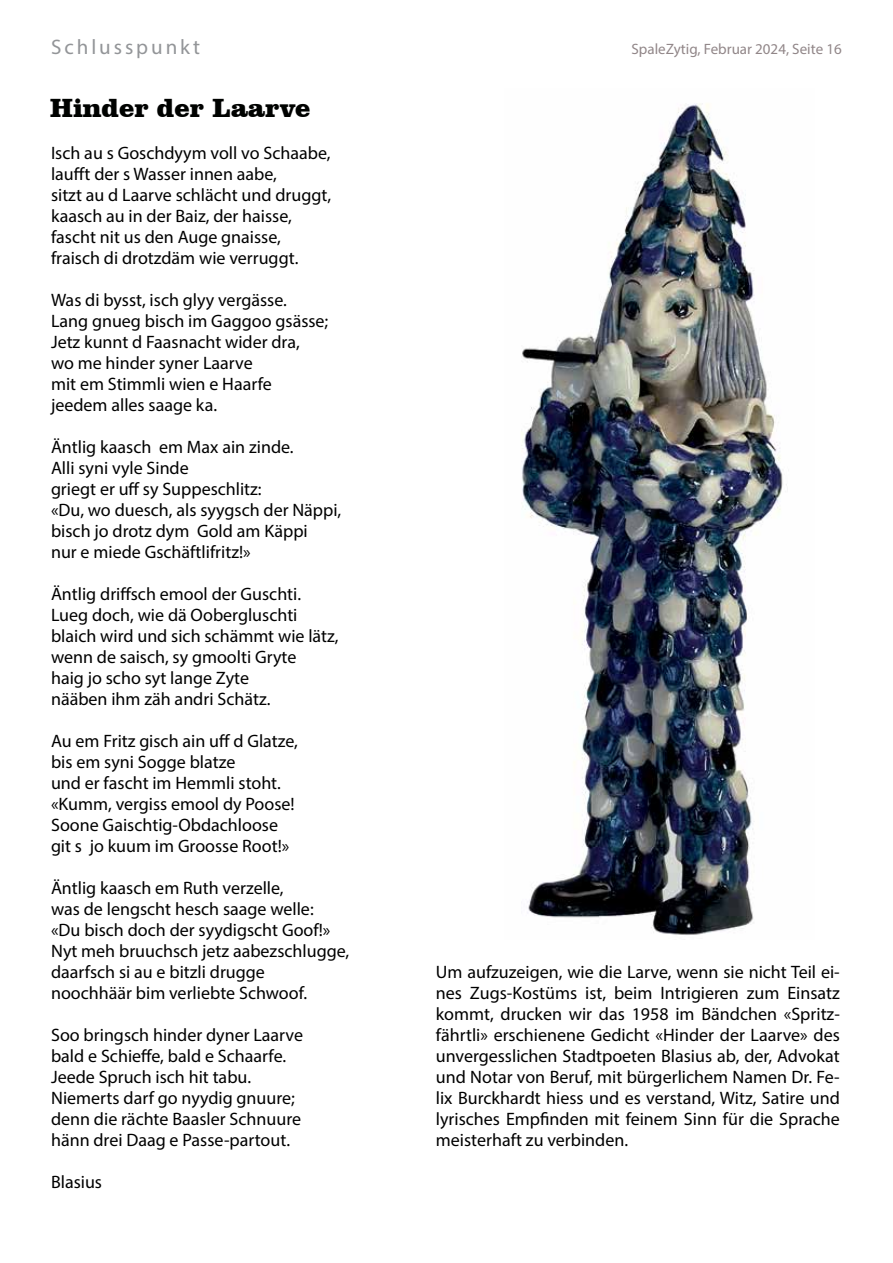
<style>
.page{position:relative;width:893px;height:1263px;background:#fff}
.page>*{position:absolute;margin:0;border:0;box-sizing:border-box;transform-origin:0 0}
.t1{font:900 27px "Clarendon BT";color:#000200}
.t2{font:21px "Myriad Pro";letter-spacing:.14em;color:#939598}
.t3{font:18px/21px "Myriad Pro";color:#000}
.t4{font:15px "Myriad Pro";color:#918688}
</style>
<div class="page">
<img style="left:521px;top:103px;width:266px;height:832px">
<p class="t2" style="left:51px;top:34px;width:151px">Schlusspunkt</p>
<p class="t4" style="left:631px;top:40px;width:212px">SpaleZytig, Februar 2024, Seite 16</p>
<h1 class="t1" style="left:50px;top:91px;width:262px">Hinder der Laarve</h1>
<p class="t3" style="left:51px;top:142px;width:282px">Isch au s Goschdyym voll vo Schaabe, laufft der s Wasser innen aabe,<br>sitzt au d Laarve schlächt und druggt, kaasch au in der Baiz, der haisse, fascht nit us den Auge gnaisse, fraisch di drotzdäm wie verruggt.</p>
<p class="t3" style="left:51px;top:289px;width:279px">Was di bysst, isch glyy vergässe.<br>Lang gnueg bisch im Gaggoo gsässe;<br>Jetz kunnt d Faasnacht wider dra,<br>wo me hinder syner Laarve<br>mit em Stimmli wien e Haarfe jeedem alles saage ka.</p>
<p class="t3" style="left:51px;top:436px;width:292px">Äntlig kaasch em Max ain zinde.<br>Alli syni vyle Sinde<br>griegt er uff sy Suppeschlitz:<br>«Du, wo duesch, als syygsch der Näppi, bisch jo drotz dym Gold am Käppi<br>nur e miede Gschäftlifritz!»</p>
<p class="t3" style="left:51px;top:583px;width:289px">Äntlig driffsch emool der Guschti.<br>Lueg doch, wie dä Oobergluschti blaich wird und sich schämmt wie lätz, wenn de saisch, sy gmoolti Gryte<br>haig jo scho syt lange Zyte<br>nääben ihm zäh andri Schätz.</p>
<p class="t3" style="left:51px;top:730px;width:248px">Au em Fritz gisch ain uff d Glatze, bis em syni Sogge blatze<br>und er fascht im Hemmli stoht. «Kumm, vergiss emool dy Poose!<br>Soone Gaischtig-Obdachloose git s jo kuum im Groosse Root!»</p>
<p class="t3" style="left:51px;top:877px;width:300px">Äntlig kaasch em Ruth verzelle,<br>was de lengscht hesch saage welle:<br>«Du bisch doch der syydigscht Goof!» Nyt meh bruuchsch jetz aabezschlugge, daarfsch si au e bitzli drugge noochhäär bim verliebte Schwoof.</p>
<p class="t3" style="left:51px;top:1024px;width:254px">Soo bringsch hinder dyner Laarve bald e Schieffe, bald e Schaarfe.<br>Jeede Spruch isch hit tabu.<br>Niemerts darf go nyydig gnuure; denn die rächte Baasler Schnuure hänn drei Daag e Passe-partout.</p>
<p class="t3" style="left:51px;top:1171px;width:53px">Blasius</p>
<p class="t3" style="left:436px;top:961px;width:405px;text-align:justify">Um aufzuzeigen, wie die Larve, wenn sie nicht Teil ei&shy;nes Zugs-Kostüms ist, beim Intrigieren zum Einsatz kommt, drucken wir das 1958 im Bändchen «Spritz&shy;fährtli» erschienene Gedicht «Hinder der Laarve» des unvergesslichen Stadtpoeten Blasius ab, der, Advokat und Notar von Beruf, mit bürgerlichem Namen Dr. Fe&shy;lix Burckhardt hiess und es verstand, Witz, Satire und lyrisches Empfinden mit feinem Sinn für die Sprache meisterhaft zu verbinden.</p>
</div>
